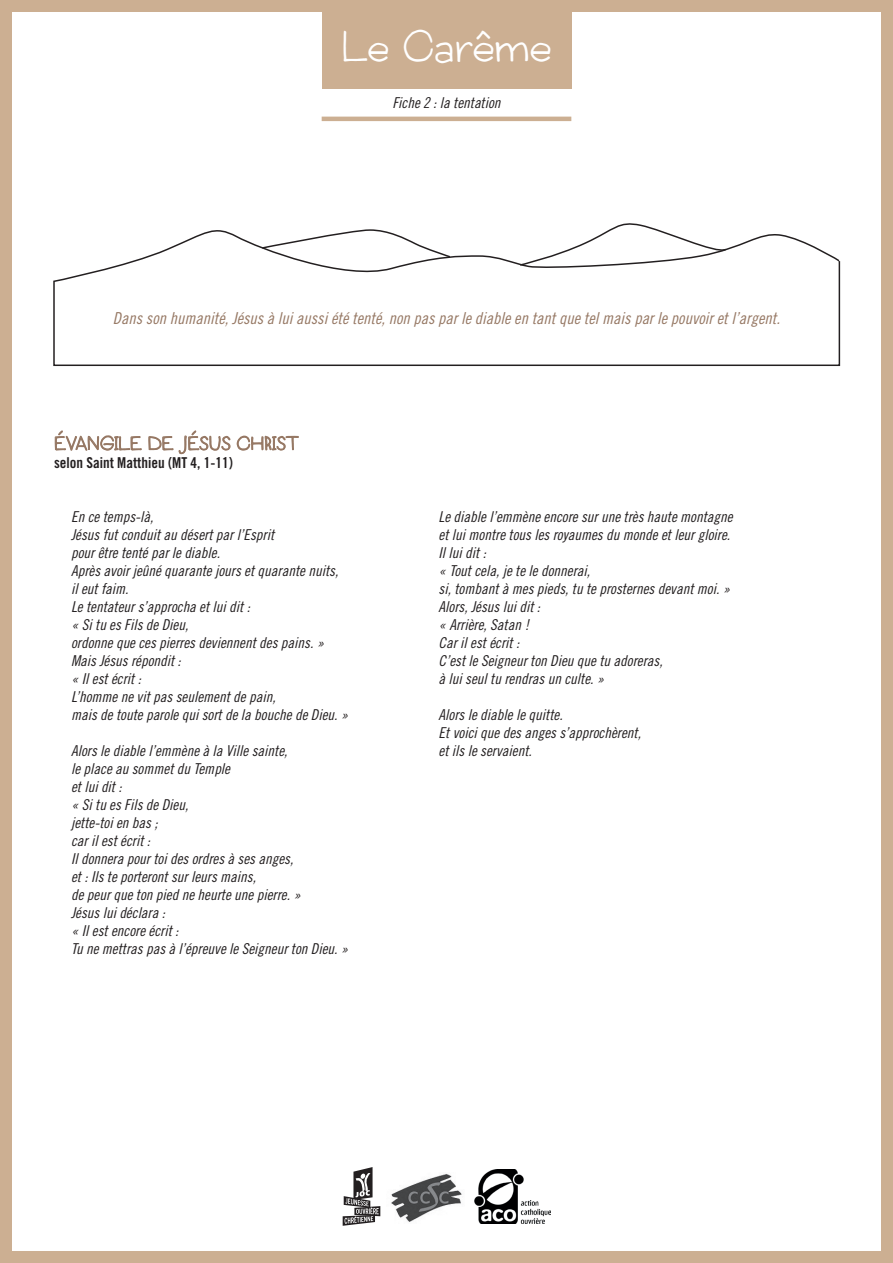
<style>
.page{position:relative;width:893px;height:1263px;background:#fff}
.page>*{position:absolute;margin:0;border:0;box-sizing:border-box;transform-origin:0 0}
.t1{font:45px "Boudoir";color:#fff}
.t2{font:16.5px "Trade Gothic LT Std Cn 18 Obl";color:#967864}
.t3{font:15px/18px "Trade Gothic LT Std Cn 18 Obl";color:#231f20}
.t4{font:15px "Trade Gothic LT Std Bd Cn 20";color:#231f20}
</style>
<div class="page">
<div style="left:0;top:0;width:893px;height:1263px;border:12px solid #ccaf92"></div>
<div style="left:322px;top:0;width:249px;height:88px;background:#ccaf92"></div>
<svg style="left:54px;top:430px;width:88px;height:21px"></svg>
<svg style="left:148px;top:430px;width:151px;height:25px"></svg>
<svg style="left:403px;top:88px;width:148px;height:1px"></svg>
<svg style="left:53px;top:230px;width:788px;height:136px"></svg>
<svg style="left:261px;top:229px;width:190px;height:29px"></svg>
<svg style="left:519px;top:223px;width:209px;height:43px"></svg>
<hr style="left:322px;top:117px;width:249px;height:4px;background:#ccaf92">
<img style="left:474px;top:1170px;width:76px;height:53px">
<svg style="left:343px;top:1167px;width:37px;height:59px"></svg>
<img style="left:391px;top:1174px;width:71px;height:48px">
<h1 class="t1" style="left:342px;top:17px;width:211px">Le Carême</h1>
<p class="t3" style="left:392px;top:94px;width:110px">Fiche 2 : la tentation</p>
<p class="t2" style="left:113px;top:308px;width:669px">Dans son humanité, Jésus à lui aussi été tenté, non pas par le diable en tant que tel mais par le pouvoir et l’argent.</p>
<p class="t4" style="left:54px;top:453px;width:181px">selon Saint Matthieu (MT 4, 1-11)</p>
<p class="t3" style="left:71px;top:508px;width:279px">En ce temps-là,<br>Jésus fut conduit au désert par l’Esprit<br>pour être tenté par le diable.<br>Après avoir jeûné quarante jours et quarante nuits, il eut faim.<br>Le tentateur s’approcha et lui dit :<br>« Si tu es Fils de Dieu,<br>ordonne que ces pierres deviennent des pains. »<br>Mais Jésus répondit :<br>« Il est écrit :<br>L’homme ne vit pas seulement de pain,<br>mais de toute parole qui sort de la bouche de Dieu. »</p>
<p class="t3" style="left:71px;top:742px;width:279px">Alors le diable l’emmène à la Ville sainte,<br>le place au sommet du Temple<br>et lui dit :<br>« Si tu es Fils de Dieu,<br>jette-toi en bas ;<br>car il est écrit :<br>Il donnera pour toi des ordres à ses anges,<br>et : Ils te porteront sur leurs mains,<br>de peur que ton pied ne heurte une pierre. »<br>Jésus lui déclara :<br>« Il est encore écrit :<br>Tu ne mettras pas à l’épreuve le Seigneur ton Dieu. »</p>
<p class="t3" style="left:439px;top:508px;width:296px">Le diable l’emmène encore sur une très haute montagne et lui montre tous les royaumes du monde et leur gloire.<br>Il lui dit :<br>« Tout cela, je te le donnerai,<br>si, tombant à mes pieds, tu te prosternes devant moi. »<br>Alors, Jésus lui dit :<br>« Arrière, Satan !<br>Car il est écrit :<br>C’est le Seigneur ton Dieu que tu adoreras,<br>à lui seul tu rendras un culte. »</p>
<p class="t3" style="left:439px;top:706px;width:204px">Alors le diable le quitte.<br>Et voici que des anges s’approchèrent, et ils le servaient.</p>
</div>
